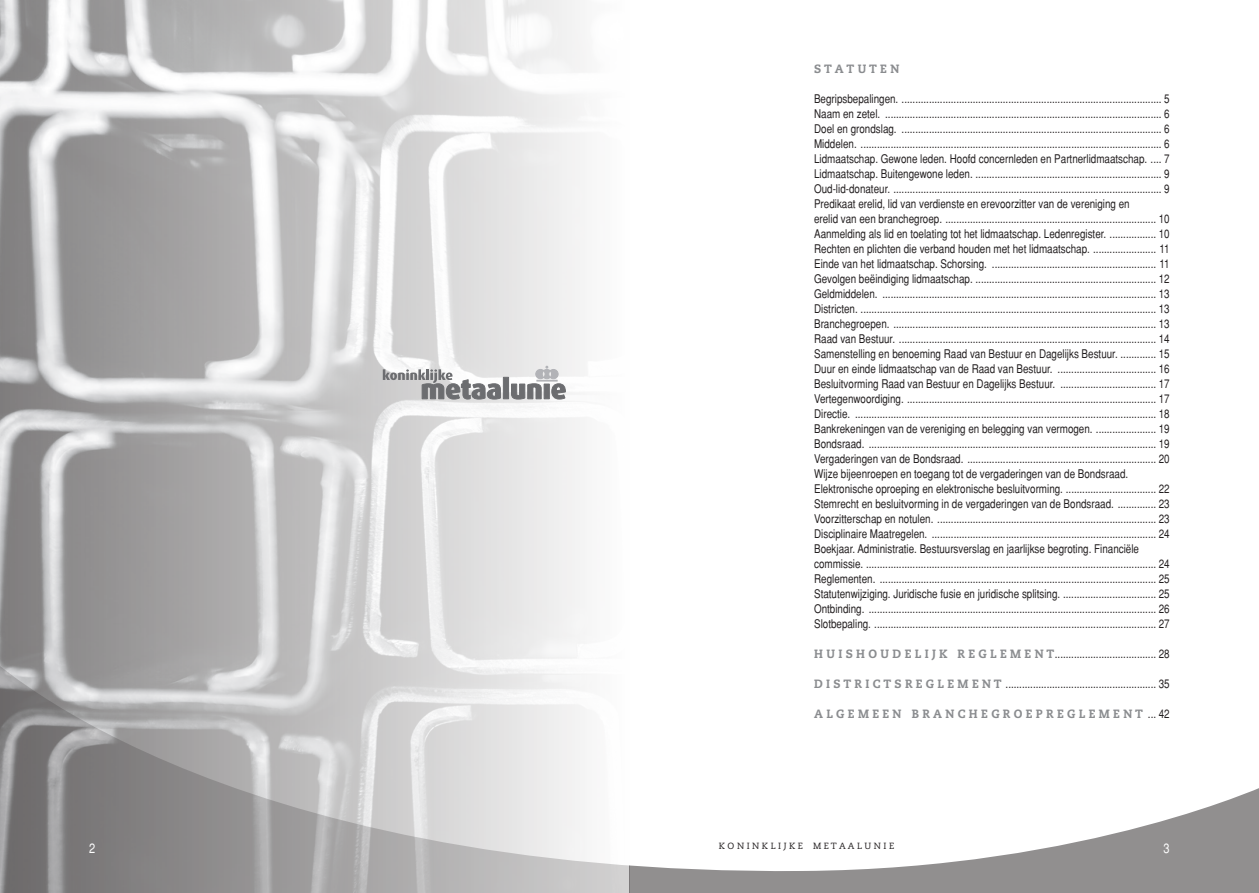
<style>
.page{position:relative;width:1259px;height:893px;background:#fff}
.page>*{position:absolute;margin:0;border:0;box-sizing:border-box;transform-origin:0 0}
.t1{font:condensed 13.5px "Helvetica";color:#fff}
.t2{font:condensed 12px/15px "Helvetica";color:#231f20}
.t3{font:800 12px "Caecilia LT Std";color:#8a8c8f;scale:.95 1}
.t4{font:9px "Caecilia LT Std";color:#231f20}
.s1{font-family:"Caecilia LT Std";font-weight:800;font-stretch:normal;color:#8a8c8f}
.s2{font-family:"Helvetica";font-weight:400;font-stretch:condensed;color:#231f20}
</style>
<div class="page">
<img style="left:0;top:0;width:585px;height:651px">
<svg style="left:0;top:651px;width:629px;height:242px;background:#bbbaba"></svg>
<div style="left:503px;top:377px;width:6px;height:22px;background:#6c6d70"></div>
<svg style="left:383px;top:369px;width:118px;height:30px"></svg>
<svg style="left:511px;top:366px;width:55px;height:33px"></svg>
<hr style="left:536px;top:380px;width:21px;height:2px;background:#b2b3b7">
<svg style="left:629px;top:788px;width:630px;height:105px"></svg>
<p class="t3" style="left:814px;top:62px;width:91px">S T A T U T E N</p>
<p class="t2" style="left:814px;top:91px;width:357px">Begripsbepalingen. ............................................................................................... 5<br>Naam en zetel. ..................................................................................................... 6<br>Doel en grondslag. ............................................................................................... 6<br>Middelen. .............................................................................................................. 6<br>Lidmaatschap. Gewone leden. Hoofd concernleden en Partnerlidmaatschap. .... 7<br>Lidmaatschap. Buitengewone leden. .................................................................... 9<br>Oud-lid-donateur. .................................................................................................. 9<br>Predikaat erelid, lid van verdienste en erevoorzitter van de vereniging en<br>erelid van een branchegroep. ............................................................................. 10<br>Aanmelding als lid en toelating tot het lidmaatschap. Ledenregister. ................. 10<br>Rechten en plichten die verband houden met het lidmaatschap. ....................... 11<br>Einde van het lidmaatschap. Schorsing. ............................................................ 11<br>Gevolgen beëindiging lidmaatschap. .................................................................. 12<br>Geldmiddelen. .................................................................................................... 13<br>Districten. ............................................................................................................ 13<br>Branchegroepen. ................................................................................................ 13<br>Raad van Bestuur. .............................................................................................. 14<br>Samenstelling en benoeming Raad van Bestuur en Dagelijks Bestuur. ............. 15<br>Duur en einde lidmaatschap van de Raad van Bestuur. .................................... 16<br>Besluitvorming Raad van Bestuur en Dagelijks Bestuur. ................................... 17<br>Vertegenwoordiging. ........................................................................................... 17<br>Directie. .............................................................................................................. 18<br>Bankrekeningen van de vereniging en belegging van vermogen. ...................... 19<br>Bondsraad. ......................................................................................................... 19<br>Vergaderingen van de Bondsraad. ..................................................................... 20<br>Wijze bijeenroepen en toegang tot de vergaderingen van de Bondsraad.<br>Elektronische oproeping en elektronische besluitvorming. ................................. 22<br>Stemrecht en besluitvorming in de vergaderingen van de Bondsraad. .............. 23<br>Voorzitterschap en notulen. ................................................................................ 23<br>Disciplinaire Maatregelen. .................................................................................. 24<br>Boekjaar. Administratie. Bestuursverslag en jaarlijkse begroting. Financiële commissie. .......................................................................................................... 24<br>Reglementen. ..................................................................................................... 25<br>Statutenwijziging. Juridische fusie en juridische splitsing. .................................. 25<br>Ontbinding. ......................................................................................................... 26<br>Slotbepaling. ....................................................................................................... 27</p>
<p class="t2" style="left:814px;top:646px;width:357px"><span class="s1">H U I S H O U D E L I J K R E G L E M E N T</span>..................................... 28</p>
<p class="t2" style="left:814px;top:676px;width:357px"><span class="s1">D I S T R I C T S R E G L E M E N T</span> ....................................................... 35</p>
<p class="t3" style="left:814px;top:707px;width:376px">A L G E M E E N B R A N C H E G R O E P R E G L E M E N T <span class="s2">... 42</span></p>
<p class="t4" style="left:719px;top:840px;width:177px">K O N I N K L I J K E M E T A A L U N I E</p>
<p class="t1" style="left:89px;top:840px;width:8px">2</p>
<p class="t1" style="left:1163px;top:840px;width:8px">3</p>
</div>
